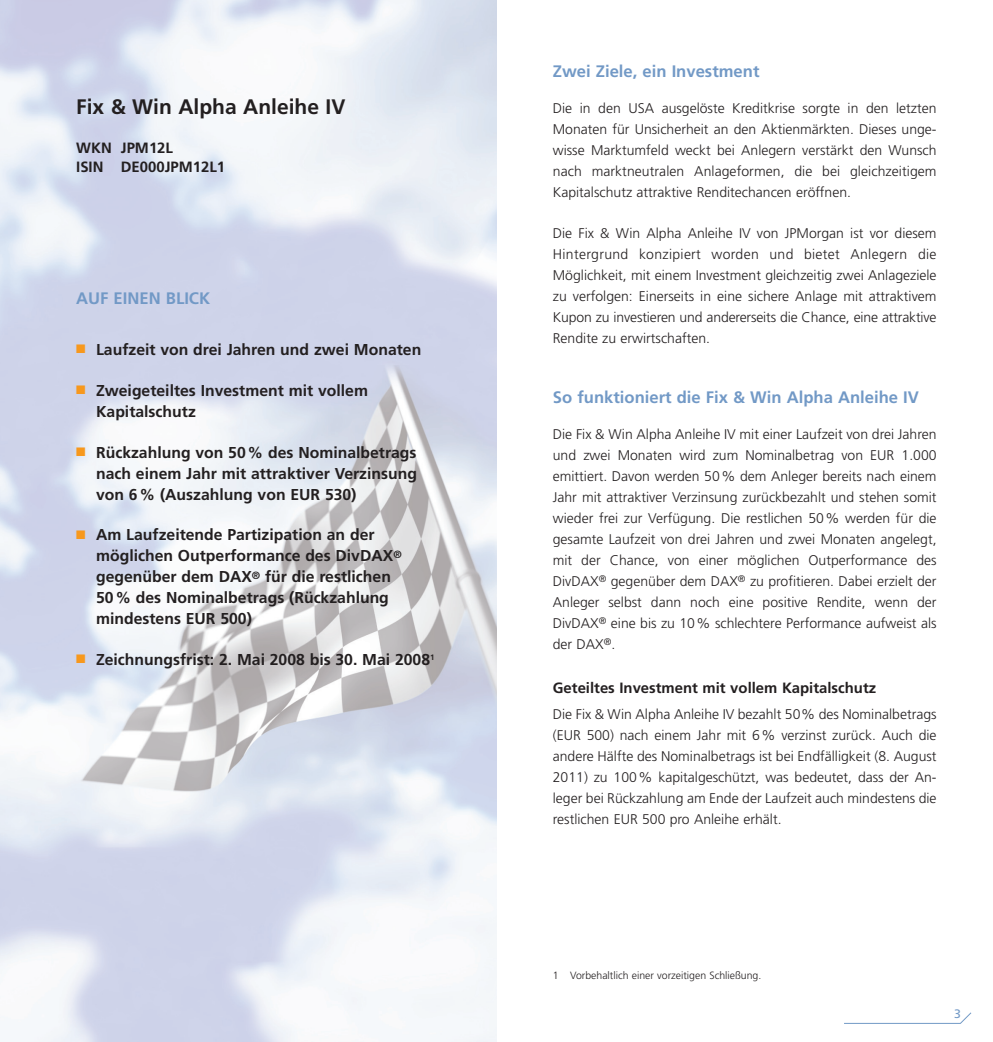
<style>
.page{position:relative;width:993px;height:1042px;background:#fff}
.page>*{position:absolute;margin:0;border:0;box-sizing:border-box;transform-origin:0 0}
.t1{font:700 21px "Frutiger";color:#231f20}
.t2{font:700 16.62px "Frutiger";color:#7299c6}
.t3{font:700 15.75px/21px "Frutiger";color:#231f20}
.t4{font:700 14.88px/19.2px "Frutiger";color:#231f20}
.t5{font:300 14px/21px "Frutiger";color:#231f20;text-align:justify}
.t6{font:12.25px "Frutiger";color:#7299c6}
.t7{font:300 10.5px "Frutiger";color:#231f20}
.s1{color:#f7981d}
</style>
<div class="page">
<svg style="left:844px;top:1012px;width:127px;height:12px"></svg>
<img style="left:0;top:0;width:496px;height:1042px">
<h1 class="t1" style="left:76px;top:98px;width:270px">Fix &amp; Win Alpha Anleihe IV</h1>
<p class="t4" style="left:76px;top:139px;width:150px">WKN JPM12L<br>ISIN DE000JPM12L1</p>
<p class="t2" style="left:76px;top:291px;width:135px">AUF EINEN BLICK</p>
<p class="t3" style="left:76px;top:340px;width:346px"><span class="s1">■</span> Laufzeit von drei Jahren und zwei Monaten</p>
<p class="t3" style="left:96px;top:381px;width:273px;text-indent:-20px"><span class="s1">■</span> Zweigeteiltes Investment mit vollem<br>Kapitalschutz</p>
<p class="t3" style="left:96px;top:443px;width:322px;text-align:justify;text-indent:-20px"><span class="s1">■</span> Rückzahlung von 50% des Nominalbetrags nach einem Jahr mit attraktiver Verzinsung von 6% (Auszahlung von EUR 530)</p>
<p class="t3" style="left:96px;top:525px;width:307px;text-indent:-20px"><span class="s1">■</span> Am Laufzeitende Partizipation an der möglichen Outperformance des DivDAX<sup>® </sup>gegenüber dem DAX<sup>®</sup> für die restlichen 50% des Nominalbetrags (Rückzahlung mindestens EUR 500)</p>
<p class="t3" style="left:76px;top:650px;width:360px"><span class="s1">■</span> Zeichnungsfrist: 2. Mai 2008 bis 30. Mai 2008<sup>1</sup></p>
<p class="t2" style="left:552px;top:65px;width:208px">Zwei Ziele, ein Investment</p>
<p class="t5" style="left:552px;top:99px;width:385px">Die in den USA ausgelöste Kreditkrise sorgte in den letzten Mona ten für Unsicherheit an den Aktienmärkten. Dieses unge&shy;wisse Marktumfeld weckt bei Anlegern verstärkt den Wunsch nach marktneutralen Anlageformen, die bei gleichzeitigem Kapitalschutz attraktive Renditechancen eröffnen.</p>
<p class="t5" style="left:552px;top:224px;width:385px">Die Fix &amp; Win Alpha Anleihe IV von JPMorgan ist vor diesem Hinter grund konzipiert worden und bietet Anlegern die Möglichkeit, mit einem Investment gleichzeitig zwei Anlageziele zu verfolgen: Einerseits in eine sichere Anlage mit attraktivem Kupon zu investieren und andererseits die Chance, eine attraktive Rendite zu erwirtschaften.</p>
<p class="t2" style="left:552px;top:390px;width:367px">So funktioniert die Fix &amp; Win Alpha Anleihe IV</p>
<p class="t5" style="left:552px;top:424px;width:385px">Die Fix &amp; Win Alpha Anleihe IV mit einer Laufzeit von drei Jahren und zwei Monaten wird zum Nominalbetrag von EUR 1.000 emittiert. Davon werden 50% dem Anleger bereits nach einem Jahr mit attraktiver Verzinsung zurückbezahlt und stehen somit wieder frei zur Verfügung. Die restlichen 50% werden für die gesamte Laufzeit von drei Jahren und zwei Monaten angelegt, mit der Chance, von einer möglichen Outperformance des DivDAX<sup>®</sup> gegenüber dem DAX<sup>®</sup> zu profitieren. Dabei erzielt der Anleger selbst dann noch eine positive Rendite, wenn der DivDAX<sup>®</sup> eine bis zu 10% schlechtere Performance aufweist als der DAX<sup>®</sup>.</p>
<p class="t4" style="left:552px;top:679px;width:325px">Geteiltes Investment mit vollem Kapitalschutz</p>
<p class="t5" style="left:552px;top:704px;width:385px">Die Fix &amp; Win Alpha Anleihe IV bezahlt 50% des Nominalbetrags (EUR 500) nach einem Jahr mit 6% verzinst zurück. Auch die andere Hälfte des Nominalbetrags ist bei Endfälligkeit (8. August 2011) zu 100% kapitalgeschützt, was bedeutet, dass der An - leger bei Rückzahlung am Ende der Laufzeit auch mindestens die restlichen EUR 500 pro Anleihe erhält.</p>
<p class="t7" style="left:552px;top:971px;width:210px">1 Vorbehaltlich einer vorzeitigen Schließung.</p>
<p class="t6" style="left:953px;top:1009px;width:8px">3</p>
</div>
